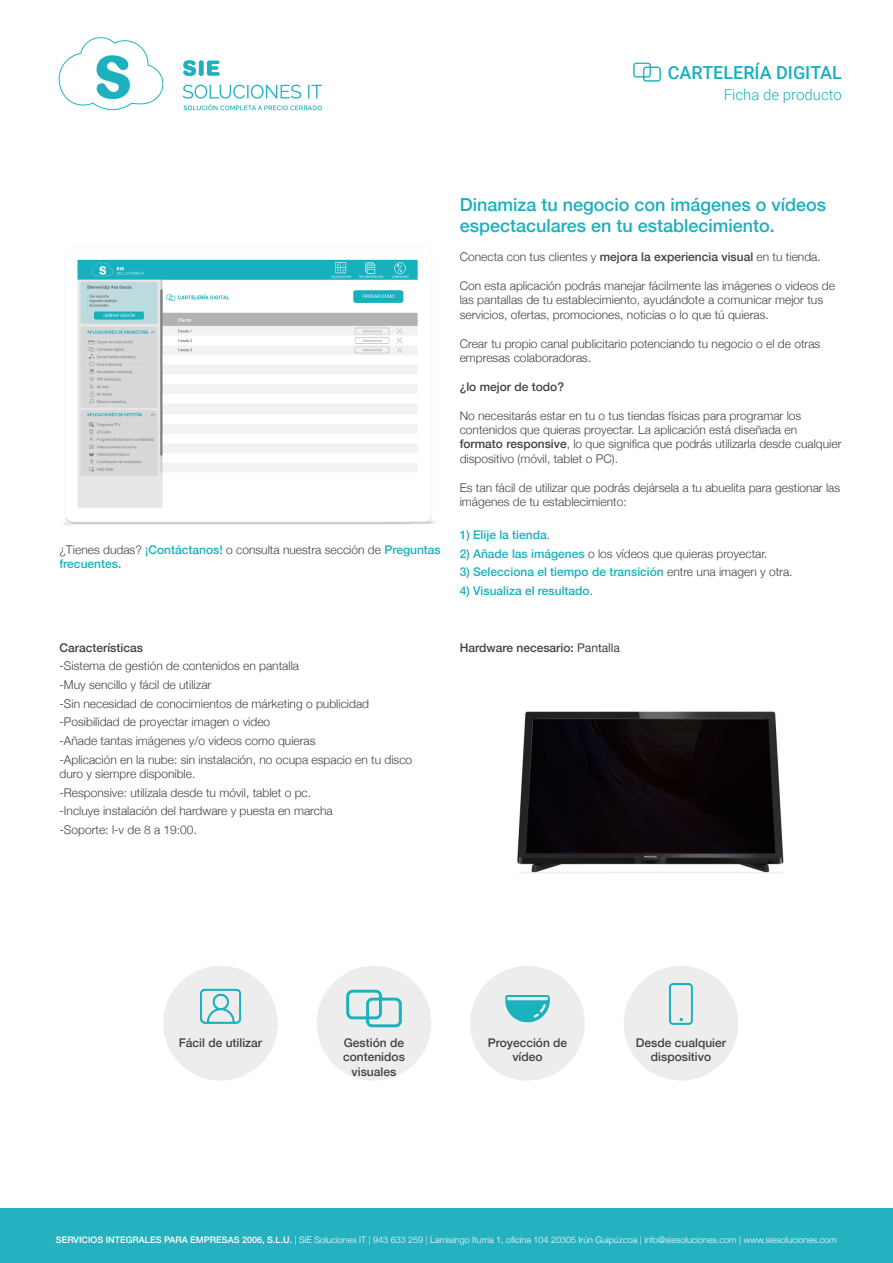
<style>
.page{position:relative;width:893px;height:1263px;background:#fff}
.page>*{position:absolute;margin:0;border:0;box-sizing:border-box;transform-origin:0 0}
.t1{font:500 18px/21px "Helvetica Neue";color:#1ab0be}
.t2{font:500 18px "Roboto";color:#1ab0be}
.t3{font:300 15px "Roboto";color:#1ab0be}
.t4{font:300 12px/14.4px "Helvetica Neue";color:#424241}
.t5{font:500 12px/14.4px "Helvetica Neue";color:#424241;text-align:center}
.t6{font:500 12px "Helvetica Neue";color:#1ab0be}
.t7{font:300 9px "Helvetica Neue";color:#fff}
.s1{font-weight:500;color:#1ab0be}
.s2{font-weight:500}
.s3{font-weight:300;color:#424241}
.s4{font-weight:400}
</style>
<div class="page">
<div style="left:0;top:1209px;width:893px;height:54px;background:#25b1bf"></div>
<img style="left:59px;top:37px;width:263px;height:73px">
<img style="left:64px;top:259px;width:371px;height:267px">
<img style="left:517px;top:711px;width:267px;height:162px">
<div style="left:163px;top:966px;width:115px;height:114px;background:#ededed;border-radius:50%"></div>
<img style="left:199px;top:988px;width:43px;height:36px">
<div style="left:317px;top:966px;width:114px;height:114px;background:#ededed;border-radius:50%"></div>
<img style="left:346px;top:989px;width:56px;height:39px">
<div style="left:470px;top:966px;width:115px;height:114px;background:#ededed;border-radius:50%"></div>
<img style="left:505px;top:995px;width:45px;height:28px">
<div style="left:624px;top:966px;width:114px;height:114px;background:#ededed;border-radius:50%"></div>
<img style="left:668px;top:983px;width:25px;height:41px">
<img style="left:633px;top:62px;width:28px;height:20px">
<h1 class="t2" style="left:668px;top:60px;width:176px">CARTELERÍA DIGITAL</h1>
<p class="t3" style="left:724px;top:84px;width:120px">Ficha de producto</p>
<p class="t4" style="left:60px;top:542px;width:383px">¿Tienes dudas? <span class="s1">¡Contáctanos!</span> o consulta nuestra sección de <span class="s1">Preguntas frecuentes.</span></p>
<p class="t5" style="left:60px;top:639px;width:85px">Características</p>
<p class="t4" style="left:60px;top:656px;width:354px;line-height:18.6px">-Sistema de gestión de contenidos en pantalla<br>-Muy sencillo y fácil de utilizar<br>-Sin necesidad de conocimientos de márketing o publicidad -Posibilidad de proyectar imagen o video<br>-Añade tantas imágenes y/o videos como quieras<br>-Aplicación en la nube: sin instalación, no ocupa espacio en tu disco</p>
<p class="t4" style="left:60px;top:763px;width:275px;line-height:18.6px">duro y siempre disponible.<br>-Responsive: utilízala desde tu móvil, tablet o pc. -Incluye instalación del hardware y puesta en marcha -Soporte: l-v de 8 a 19:00.</p>
<h1 class="t1" style="left:460px;top:193px;width:368px">Dinamiza tu negocio con imágenes o vídeos espectaculares en tu establecimiento.</h1>
<p class="t4" style="left:460px;top:249px;width:363px">Conecta con tus clientes y <span class="s2">mejora la experiencia visual</span> en tu tienda.</p>
<p class="t4" style="left:460px;top:278px;width:377px">Con esta aplicación podrás manejar fácilmente las imágenes o videos de las pantallas de tu establecimiento, ayudándote a comunicar mejor tus servicios, ofertas, promociones, noticias o lo que tú quieras.</p>
<p class="t4" style="left:460px;top:335px;width:362px">Crear tu propio canal publicitario potenciando tu negocio o el de otras empresas colaboradoras.</p>
<p class="t5" style="left:460px;top:378px;width:106px">¿lo mejor de todo?</p>
<p class="t4" style="left:460px;top:407px;width:383px">No necesitarás estar en tu o tus tiendas físicas para programar los contenidos que quieras proyectar. La aplicación está diseñada en <span class="s2">formato responsive</span>, lo que significa que podrás utilizarla desde cualquier dispositivo (móvil, tablet o PC).</p>
<p class="t4" style="left:460px;top:479px;width:382px">Es tan fácil de utilizar que podrás dejársela a tu abuelita para gestionar las imágenes de tu establecimiento:</p>
<p class="t6" style="left:460px;top:525px;width:92px">1) Elije la tienda<span class="s3">.</span></p>
<p class="t4" style="left:460px;top:545px;width:309px"><span class="s1">2) Añade las imágenes</span> o los vídeos que quieras proyectar.</p>
<p class="t6" style="left:460px;top:562px;width:334px">3) Selecciona el tiempo de transición <span class="s3">entre una imagen y otra.</span></p>
<p class="t6" style="left:460px;top:581px;width:135px">4) Visualiza el resultado<span class="s3">.</span></p>
<p class="t5" style="left:460px;top:639px;width:162px">Hardware necesario: <span class="s4">Pantalla</span></p>
<p class="t5" style="left:179px;top:1034px;width:85px">Fácil de utilizar</p>
<p class="t5" style="left:343px;top:1034px;width:63px">Gestión de contenidos visuales</p>
<p class="t5" style="left:488px;top:1034px;width:81px">Proyección de vídeo</p>
<p class="t5" style="left:636px;top:1034px;width:92px">Desde cualquier dispositivo</p>
<p class="t7" style="left:56px;top:1233px;width:783px"><span class="s2">SERVICIOS INTEGRALES PARA EMPRESAS 2006, S.L.U.</span> | SiE Soluciones IT | 943 633 259 | Lamisingo Iturria 1, oficina 104 20305 Irún Guipúzcoa | info@siesoluciones.com | www.siesoluciones.com</p>
</div>
